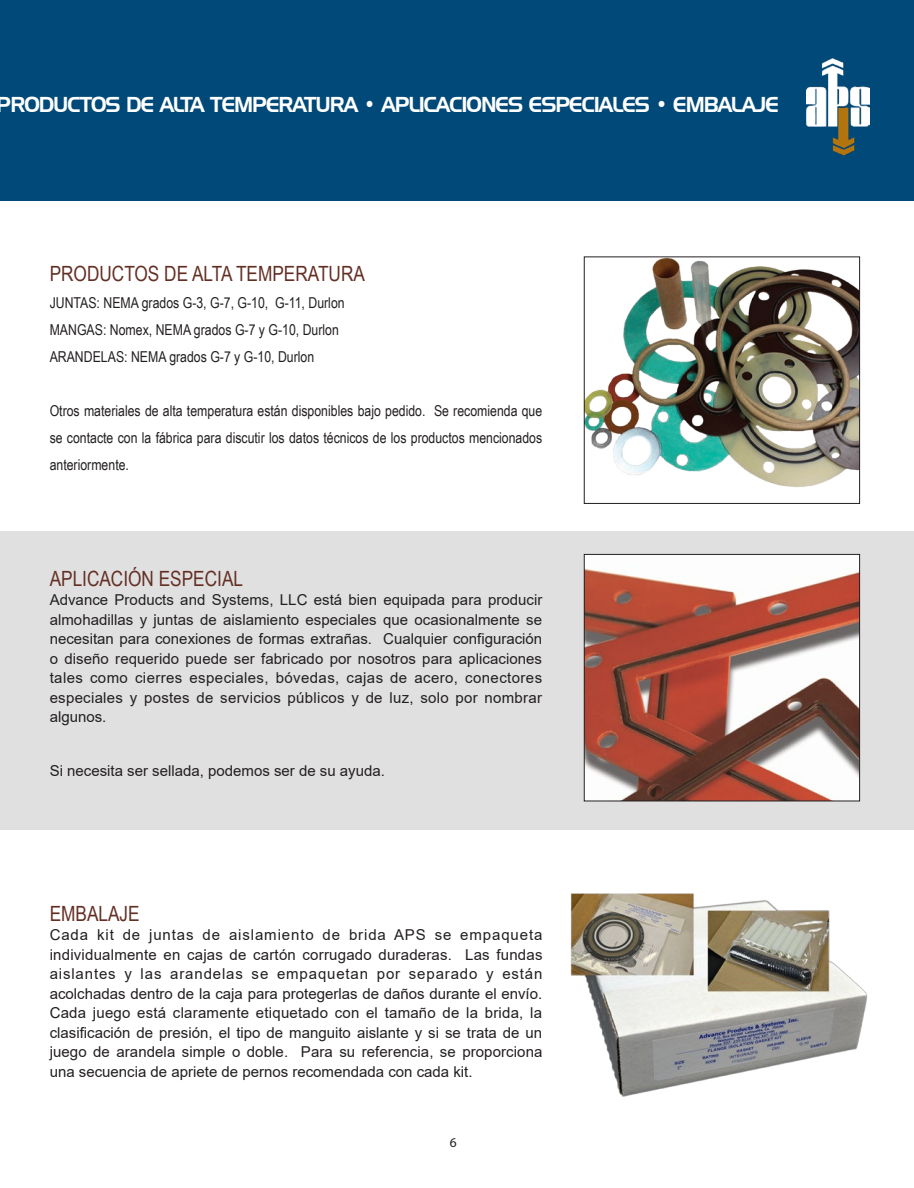
<style>
.page{position:relative;width:914px;height:1188px;background:#fff}
.page>*{position:absolute;margin:0;border:0;box-sizing:border-box;transform-origin:0 0}
.t1{font:21px "ST Huntington";letter-spacing:-.05em;color:#fff;scale:.95 1}
.t2{font:21px "Arial Narrow";color:#632f24}
.t3{font:15px/19.5px "Arial";color:#231f20;text-align:justify}
.t4{font:15px/27px "Arial Narrow";color:#231f20}
.t5{font:13.5px "Myriad Pro";color:#231f20}
</style>
<div class="page">
<div style="left:0;top:531px;width:914px;height:299px;background:#e0e0e0"></div>
<div style="left:0;top:0;width:914px;height:200px;background:#004978"></div>
<img style="left:586px;top:556px;width:272px;height:243px">
<div style="left:584px;top:554px;width:276px;height:247px;border:1px solid #231f20"></div>
<img style="left:586px;top:258px;width:272px;height:229px">
<div style="left:584px;top:256px;width:276px;height:248px;border:1px solid #231f20"></div>
<img style="left:806px;top:58px;width:63px;height:97px">
<img style="left:571px;top:893px;width:297px;height:204px">
<h1 class="t1" style="left:-3px;top:92px;width:825px">PRODUCTOS DE ALTA TEMPERATURA • APLICACIONES ESPECIALES • EMBALAJE</h1>
<h1 class="t2" style="left:50px;top:266px;width:317px">PRODUCTOS DE ALTA TEMPERATURA</h1>
<p class="t4" style="left:50px;top:291px;width:296px">JUNTAS: NEMA grados G-3, G-7, G-10, G-11, Durlon<br>MANGAS: Nomex, NEMA grados G-7 y G-10, Durlon<br>ARANDELAS: NEMA grados G-7 y G-10, Durlon</p>
<p class="t4" style="left:50px;top:399px;width:494px;text-align:justify">Otros materiales de alta temperatura están disponibles bajo pedido. Se recomienda que se contacte con la fábrica para discutir los datos técnicos de los productos mencionados anteriormente.</p>
<h1 class="t2" style="left:50px;top:570px;width:195px">APLICACIÓN ESPECIAL</h1>
<p class="t3" style="left:50px;top:591px;width:494px">Advance Products and Systems, LLC está bien equipada para producir almohadillas y juntas de aislamiento especiales que ocasionalmente se necesitan para conexiones de formas extrañas. Cualquier configuración o diseño requerido puede ser fabricado por nosotros para aplicaciones tales como cierres especiales, bóvedas, cajas de acero, conectores especiales y postes de servicios públicos y de luz, solo por nombrar algunos.</p>
<p class="t3" style="left:50px;top:762px;width:337px">Si necesita ser sellada, podemos ser de su ayuda.</p>
<h1 class="t2" style="left:50px;top:906px;width:91px">EMBALAJE</h1>
<p class="t3" style="left:50px;top:927px;width:494px">Cada kit de juntas de aislamiento de brida APS se empaqueta individualmente en cajas de cartón corrugado duraderas. Las fundas aislantes y las arandelas se empaquetan por separado y están acolchadas dentro de la caja para protegerlas de daños durante el envío.<br>Cada juego está claramente etiquetado con el tamaño de la brida, la clasificación de presión, el tipo de manguito aislante y si se trata de un juego de arandela simple o doble. Para su referencia, se proporciona una secuencia de apriete de pernos recomendada con cada kit.</p>
<p class="t5" style="left:450px;top:1134px;width:8px">6</p>
</div>
